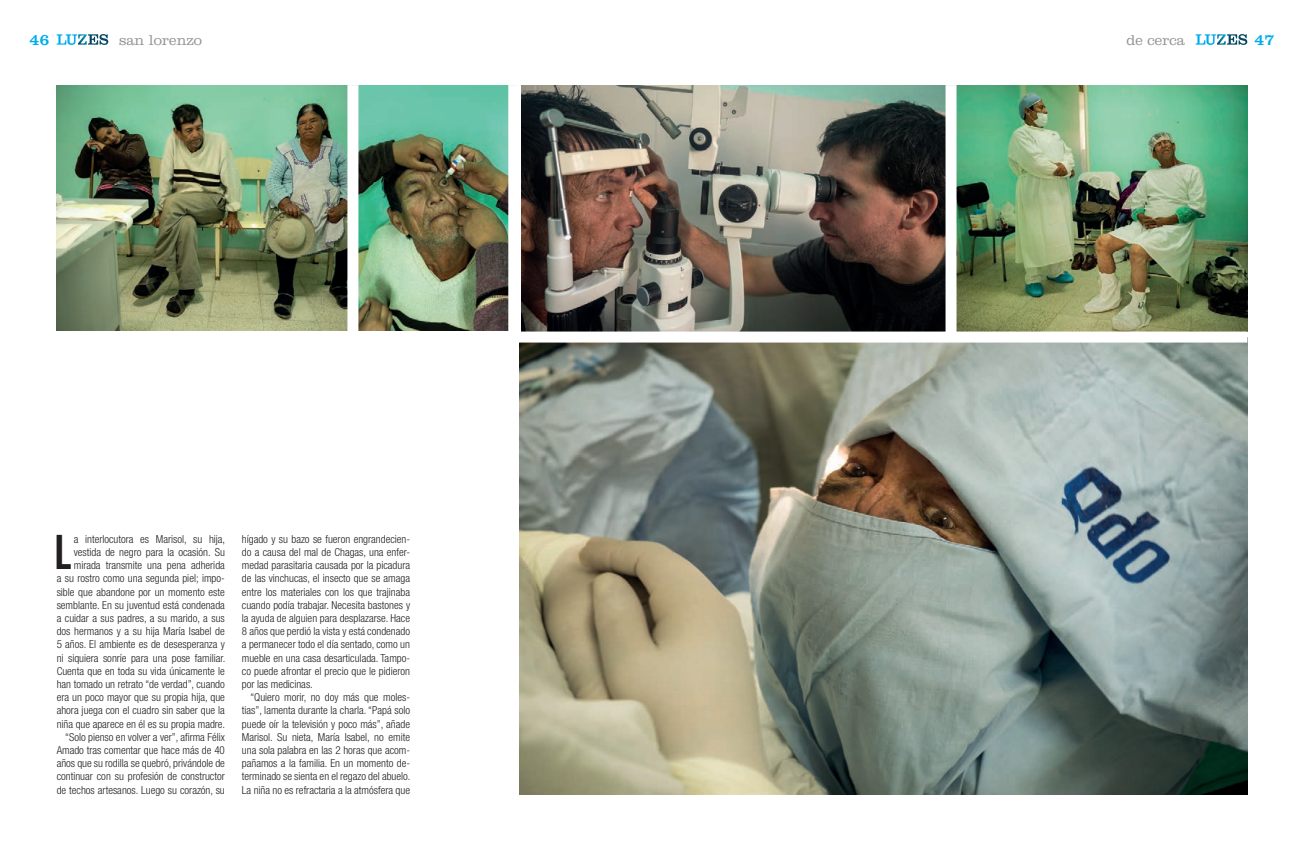
<style>
.page{position:relative;width:1304px;height:851px;background:#fff}
.page>*{position:absolute;margin:0;border:0;box-sizing:border-box;transform-origin:0 0}
.GAL_-_Galerada_capit{font:48.7px "Bebas Neue";color:#231f20}
.t1{font:16.3px "Clarendon LT Std";color:#00aeef}
.MEST_-_Títol_secció{font:300 14.7px "Clarendon LT Std";color:#939598}
.GAL_-_Galerada{font:300 condensed 11px/13.2px "Helvetica Neue LT Std";color:#231f20;text-align:justify}
.GAL_-_Galerada_capit-2{font:300 condensed 11px/13.2px "Helvetica Neue LT Std";color:#231f20;text-align:right}
</style>
<div class="page">
<svg style="left:57px;top:34px;width:51px;height:11px"></svg>
<svg style="left:1196px;top:34px;width:51px;height:11px"></svg>
<img style="left:57px;top:85px;width:451px;height:246px">
<img style="left:522px;top:85px;width:725px;height:246px">
<img style="left:520px;top:342px;width:727px;height:452px">
<div style="left:347px;top:85px;width:11px;height:249px;background:#fff"></div>
<div style="left:946px;top:85px;width:11px;height:249px;background:#fff"></div>
<h2 class="t1" style="left:29px;top:30px;width:21px">46</h2>
<h2 class="t1" style="left:1254px;top:30px;width:21px">47</h2>
<p class="MEST_-_Títol_secció" style="left:119px;top:31px;width:84px">san lorenzo</p>
<p class="MEST_-_Títol_secció" style="left:1126px;top:31px;width:60px">de cerca</p>
<p class="GAL_-_Galerada_capit-2" style="left:57px;top:532px;width:170px">a interlocutora es Marisol, su hija, vestida de negro para la ocasión. Su mirada transmite una pena adherida<br>a su rostro como una segunda piel; impo&shy;sible que abandone por un momento este semblante. En su juventud está condenada a cuidar a sus padres, a su marido, a sus dos hermanos y a su hija María Isabel de 5 años. El ambiente es de desesperanza y ni siquiera sonríe para una pose familiar.<br>Cuenta que en toda su vida únicamente le han tomado un retrato “de verdad”, cuando era un poco mayor que su propia hija, que ahora juega con el cuadro sin saber que la niña que aparece en él es su propia madre.</p>
<p class="GAL_-_Galerada" style="left:57px;top:730px;width:170px;text-indent:9px">“Solo pienso en volver a ver”, afirma Félix Amado tras comentar que hace más de 40 años que su rodilla se quebró, privándole de continuar con su profesión de constructor de techos artesanos. Luego su corazón, su</p>
<p class="GAL_-_Galerada_capit" style="left:55px;top:525px;width:18px">L</p>
<p class="GAL_-_Galerada" style="left:242px;top:532px;width:170px">hígado y su bazo se fueron engrandecien&shy;do a causa del mal de Chagas, una enfer&shy;medad parasitaria causada por la picadura de las vinchucas, el insecto que se amaga entre los materiales con los que trajinaba cuando podía trabajar. Necesita bastones y la ayuda de alguien para desplazarse. Hace 8 años que perdió la vista y está condenado a permanecer todo el día sentado, como un mueble en una casa desarticulada. Tampo&shy;co puede afrontar el precio que le pidieron por las medicinas.</p>
<p class="GAL_-_Galerada" style="left:242px;top:690px;width:170px;text-indent:9px">“Quiero morir, no doy más que moles&shy;tias”, lamenta durante la charla. “Papá solo puede oír la televisión y poco más”, añade Marisol. Su nieta, María Isabel, no emite una sola palabra en las 2 horas que acom&shy;pañamos a la familia. En un momento de&shy;terminado se sienta en el regazo del abuelo.<br>La niña no es refractaria a la atmósfera que</p>
</div>
